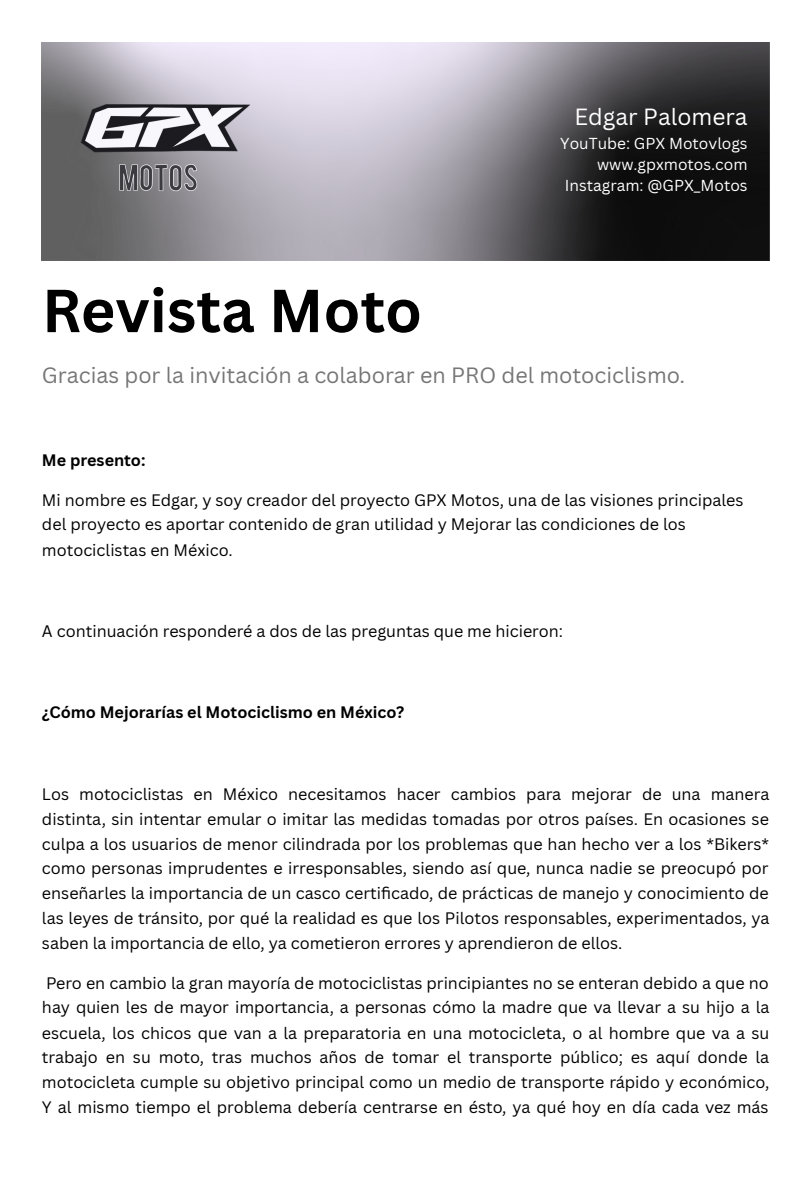
<style>
.page{position:relative;width:810px;height:1181px;background:#fff}
.page>*{position:absolute;margin:0;border:0;box-sizing:border-box;transform-origin:0 0}
.t1{font:700 59.25px "Canva Sans";color:#000}
.t2{font:22.8px "Canva Sans";color:#fff}
.t3{font:21.6px "Canva Sans";color:#767676}
.t4{font:16.2px/24.8px "Canva Sans";color:#000;text-align:justify}
.t5{font:700 16.2px "Canva Sans";color:#000}
.t6{font:15.45px "Canva Sans";color:#fff}
</style>
<div class="page">
<img style="left:42px;top:42px;width:728px;height:218px">
<img style="left:72px;top:59px;width:179px;height:180px">
<p class="t2" style="left:574px;top:100px;width:175px">Edgar Palomera</p>
<p class="t6" style="left:560px;top:132px;width:189px">YouTube: GPX Motovlogs</p>
<p class="t6" style="left:597px;top:153px;width:152px">www.gpxmotos.com</p>
<p class="t6" style="left:565px;top:175px;width:184px">Instagram: @GPX_Motos</p>
<p class="t1" style="left:42px;top:269px;width:382px">Revista Moto</p>
<p class="t3" style="left:42px;top:359px;width:645px">Gracias por la invitación a colaborar en PRO del motociclismo.</p>
<p class="t5" style="left:42px;top:448px;width:105px">Me presento:</p>
<p class="t4" style="left:42px;top:487px;width:703px;text-align:left">Mi nombre es Edgar, y soy creador del proyecto GPX Motos, una de las visiones principales del proyecto es aportar contenido de gran utilidad y Mejorar las condiciones de los motociclistas en México.</p>
<p class="t4" style="left:42px;top:618px;width:523px">A continuación responderé a dos de las preguntas que me hicieron:</p>
<p class="t5" style="left:42px;top:701px;width:364px">¿Cómo Mejorarías el Motociclismo en México?</p>
<p class="t4" style="left:42px;top:781px;width:729px">Los motociclistas en México necesitamos hacer cambios para mejorar de una manera distinta, sin intentar emular o imitar las medidas tomadas por otros países. En ocasiones se culpa a los usuarios de menor cilindrada por los problemas que han hecho ver a los *Bikers* como personas imprudentes e irresponsables, siendo así que, nunca nadie se preocupó por enseñarles la importancia de un casco certifi cado, de prácticas de manejo y conocimiento de las leyes de tránsito, por qué la realidad es que los Pilotos responsables, experimentados, ya saben la importancia de ello, ya cometieron errores y aprendieron de ellos.</p>
<p class="t4" style="left:42px;top:970px;width:729px">Pero en cambio la gran mayoría de motociclistas principiantes no se enteran debido a que no hay quien les de mayor importancia, a personas cómo la madre que va llevar a su hijo a la escuela, los chicos que van a la preparatoria en una motocicleta, o al hombre que va a su trabajo en su moto, tras muchos años de tomar el transporte público; es aquí donde la motocicleta cumple su objetivo principal como un medio de transporte rápido y económico, Y al mismo tiempo el problema debería centrarse en ésto, ya qué hoy en día cada vez más</p>
</div>
